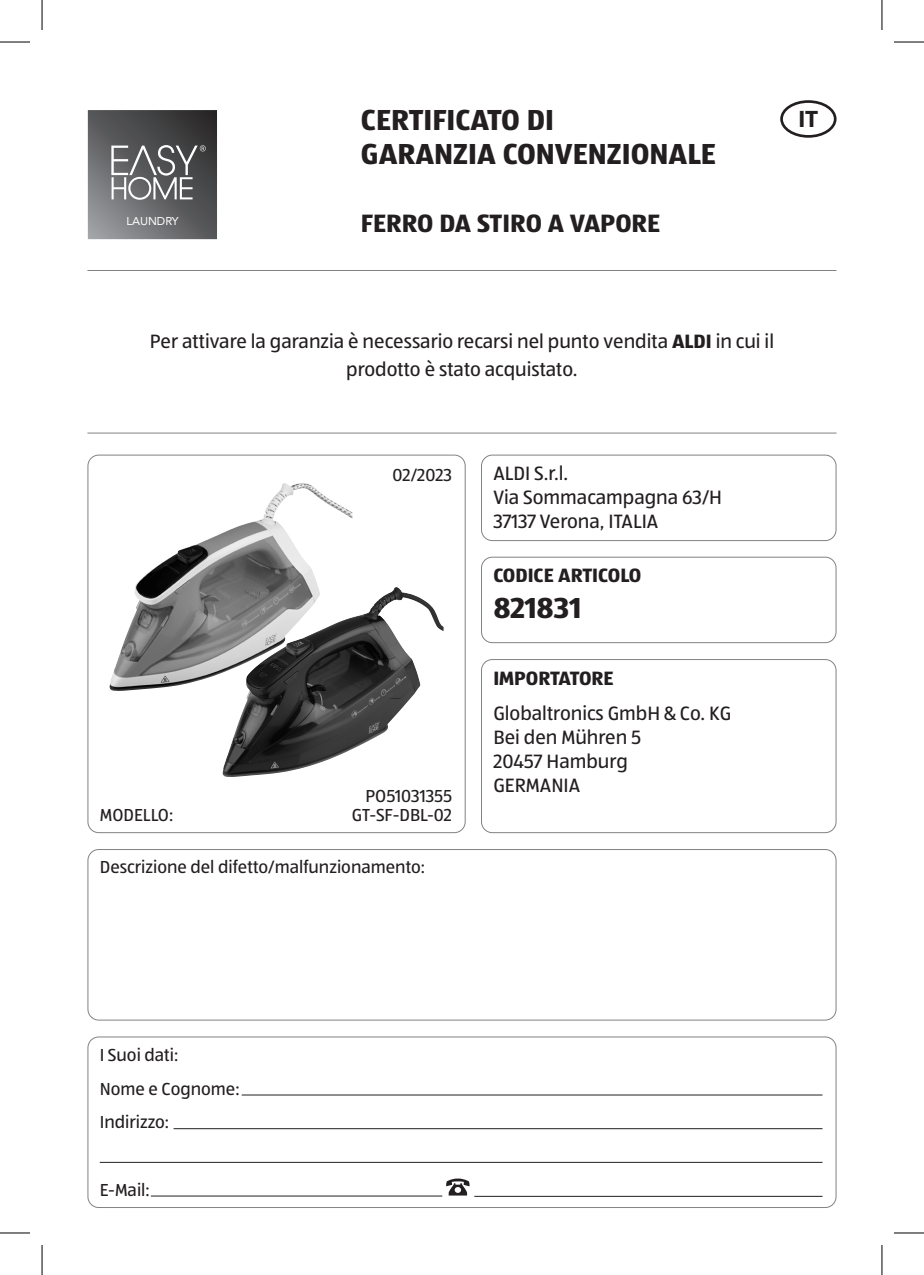
<style>
.page{position:relative;width:924px;height:1275px;background:#fff}
.page>*{position:absolute;margin:0;border:0;box-sizing:border-box;transform-origin:0 0}
.t1{font:700 30px/34.2px "ALDISUEDOT";color:#231f20}
.t2{font:700 26px "ALDISUEDOT";color:#231f20}
.t3{font:700 23.8px "Myriad Pro";color:#231f20}
.t4{font:20px/24px "ALDISUEDOT";color:#231f20}
.t5{font:700 20px "ALDISUEDOT";color:#231f20}
.t6{font:18px/33.6px "ALDISUEDOT";color:#231f20}
.t7{font:11.4px "Avenir";color:#fff}
.s1{font-weight:700}
</style>
<div class="page">
<div style="left:87px;top:849px;width:749px;height:171px;border:1px solid #808285;border-radius:11px"></div>
<hr style="left:241px;top:1094px;width:581px;height:1px;background:#231f20">
<hr style="left:173px;top:1128px;width:649px;height:1px;background:#231f20">
<hr style="left:100px;top:1161px;width:722px;height:1px;background:#231f20">
<hr style="left:474px;top:1195px;width:348px;height:1px;background:#231f20">
<hr style="left:151px;top:1195px;width:291px;height:1px;background:#231f20">
<svg style="left:446px;top:1178px;width:23px;height:17px"></svg>
<div style="left:87px;top:1036px;width:749px;height:172px;border:1px solid #808285;border-radius:11px"></div>
<hr style="left:87px;top:270px;width:749px;height:1px;background:#808285">
<hr style="left:87px;top:432px;width:749px;height:1px;background:#808285">
<div style="left:87px;top:454px;width:378px;height:379px;border:1px solid #808285;border-radius:11px"></div>
<div style="left:481px;top:454px;width:355px;height:87px;border:1px solid #808285;border-radius:11px"></div>
<div style="left:481px;top:556px;width:355px;height:87px;border:1px solid #808285;border-radius:11px"></div>
<div style="left:481px;top:659px;width:355px;height:174px;border:1px solid #808285;border-radius:11px"></div>
<div style="left:779px;top:100px;width:57px;height:38px;border:3px solid #231f20;border-radius:50%"></div>
<svg style="left:88px;top:110px;width:129px;height:129px;background:#666769"></svg>
<img style="left:109px;top:483px;width:243px;height:208px">
<img style="left:222px;top:587px;width:198px;height:190px">
<hr style="left:0;top:42px;width:30px;height:1px;background:#000">
<hr style="left:893px;top:42px;width:30px;height:1px;background:#000">
<hr style="left:0;top:1232px;width:30px;height:1px;background:#000">
<hr style="left:893px;top:1232px;width:30px;height:1px;background:#000">
<hr style="left:42px;top:0;width:1px;height:30px;background:#000">
<hr style="left:42px;top:1245px;width:1px;height:30px;background:#000">
<hr style="left:881px;top:0;width:1px;height:30px;background:#000">
<hr style="left:881px;top:1245px;width:1px;height:30px;background:#000">
<p class="t7" style="left:126px;top:212px;width:54px">LAUNDRY</p>
<h1 class="t1" style="left:361px;top:102px;width:356px">CERTIFICATO DI<br>GARANZIA CONVENZIONALE</h1>
<h2 class="t2" style="left:361px;top:205px;width:300px">FERRO DA STIRO A VAPORE</h2>
<p class="t3" style="left:798px;top:106px;width:21px">IT</p>
<p class="t4" style="left:150px;top:327px;width:625px;line-height:28px;text-align:center">Per attivare la garanzia è necessario recarsi nel punto vendita <span class="s1">ALDI</span> in cui il prodotto è stato acquistato.</p>
<p class="t6" style="left:392px;top:457px;width:61px">02/2023</p>
<p class="t6" style="left:365px;top:778px;width:88px">PO51031355</p>
<p class="t6" style="left:100px;top:797px;width:75px">MODELLO:</p>
<p class="t6" style="left:352px;top:797px;width:102px">GT-SF-DBL-02</p>
<p class="t6" style="left:100px;top:850px;width:327px">Descrizione del difetto/malfunzionamento:</p>
<p class="t4" style="left:493px;top:461px;width:230px">ALDI S.r.l.<br>Via Sommacampagna 63/H<br>37137 Verona, ITALIA</p>
<p class="t5" style="left:493px;top:562px;width:149px">CODICE ARTICOLO</p>
<h1 class="t1" style="left:493px;top:589px;width:89px">821831</h1>
<p class="t5" style="left:493px;top:664px;width:122px">IMPORTATORE</p>
<p class="t4" style="left:493px;top:700px;width:239px">Globaltronics GmbH &amp; Co. KG<br>Bei den Mühren 5<br>20457 Hamburg<br>GERMANIA</p>
<p class="t6" style="left:100px;top:1037px;width:141px">I Suoi dati:<br>Nome e Cognome:<br>Indirizzo:</p>
<p class="t6" style="left:100px;top:1172px;width:51px">E-Mail:</p>
</div>
